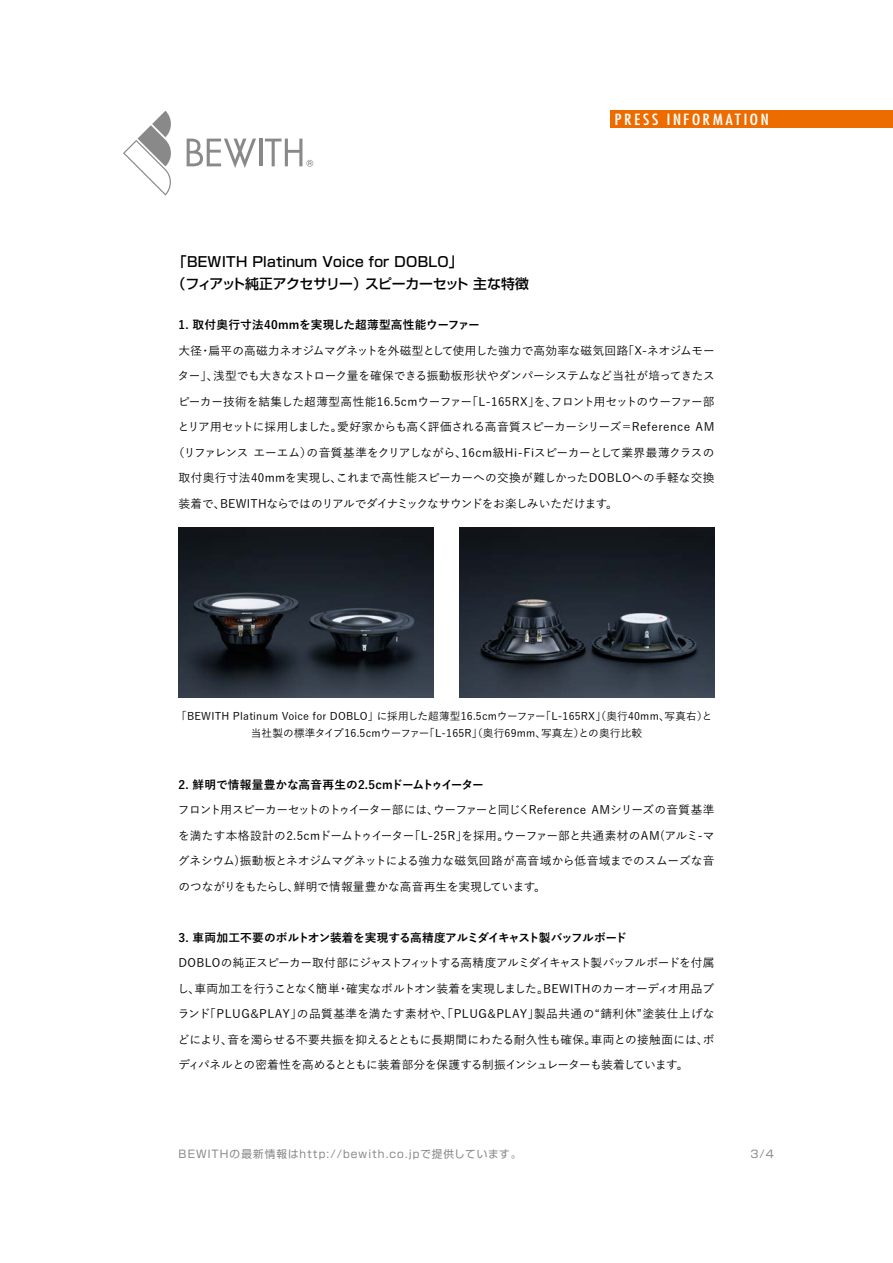
<style>
.page{position:relative;width:893px;height:1263px;background:#fff}
.page>*{position:absolute;margin:0;border:0;box-sizing:border-box;transform-origin:0 0}
.t1{font:14.85px "Kudos Cond SSK";letter-spacing:.15em;color:#fff;scale:1.2 1}
.t2{font:500 13.8px/21.3px "Shin Go Pro";letter-spacing:.02em;color:#000}
.t3{font:500 11.7px/25.5px "Yu Go";letter-spacing:-.015em;color:#000}
.t4{font:500 11.7px/25.5px "Yu Go";letter-spacing:.02em;color:#000}
.t5{font:500 11.7px/25.5px "Yu Go";letter-spacing:-.05em;color:#000}
.t6{font:500 11.7px/25.5px "Yu Go";letter-spacing:-.055em;color:#000}
.t7{font:500 11.7px "Yu Go";letter-spacing:.04em;color:#000}
.t8{font:700 11.7px "Yu Go";letter-spacing:-.035em;color:#000}
.t9{font:700 11.7px "Yu Go";letter-spacing:-.01em;color:#000}
.t10{font:700 11.7px "Yu Go";letter-spacing:.02em;color:#000}
.t11{font:500 11.7px "Yu Go";letter-spacing:.005em;color:#000}
.t12{font:500 11.7px "Yu Go";letter-spacing:-.075em;color:#000}
.t13{font:500 11.7px "Yu Go";letter-spacing:-.085em;color:#000}
.t14{font:500 11.7px "Yu Go";letter-spacing:.03em;color:#000}
.t15{font:500 10.65px "Yu Go";letter-spacing:.02em;color:#000}
.t16{font:10.65px "Shin Go Pro";letter-spacing:.1em;color:#898989}
.t17{font:500 10.65px "Yu Go";letter-spacing:-.005em;color:#000}
</style>
<div class="page">
<svg style="left:123px;top:111px;width:48px;height:85px"></svg>
<svg style="left:187px;top:139px;width:69px;height:29px"></svg>
<hr style="left:259px;top:139px;width:3px;height:27px;background:#898989">
<svg style="left:265px;top:139px;width:48px;height:28px"></svg>
<div style="left:610px;top:111px;width:283px;height:17px;background:#ed6c00"></div>
<img style="left:179px;top:527px;width:255px;height:170px">
<img style="left:459px;top:527px;width:255px;height:170px">
<p class="t2" style="left:172px;top:250px;width:359px">「BEWITH Platinum Voice for DOBLO「<br>（フィアット純正アクセサリー）スピーカーセット主な特徴</p>
<p class="t10" style="left:179px;top:318px;width:303px">1. 取付奥行寸法40mmを実現した超薄型高性能ウーファー</p>
<p class="t1" style="left:615px;top:110px;width:37px">PRESS</p>
<p class="t1" style="left:667px;top:110px;width:86px">INFORMATION</p>
<p class="t3" style="left:622px;top:336px;width:94px">「X-ネオジムモー</p>
<p class="t3" style="left:209px;top:336px;width:421px">扁平の高磁力ネオジムマグネットを外磁型として使用した強力で高効率な磁気回路</p>
<p class="t3" style="left:179px;top:336px;width:25px">大径</p>
<p class="t3" style="left:200px;top:336px;width:13px">・</p>
<p class="t3" style="left:213px;top:362px;width:503px">浅型でも大きなストローク量を確保できる振動板形状やダンパーシステムなど当社が培ってきたス</p>
<p class="t3" style="left:178px;top:362px;width:42px">ター」、</p>
<p class="t5" style="left:466px;top:387px;width:250px">「L-165RX を」 フロント用セットのウーファー部</p>
<p class="t3" style="left:545px;top:387px;width:13px">、</p>
<p class="t11" style="left:178px;top:391px;width:296px">ピーカー技術を結集した超薄型高性能16.5cmウーファー</p>
<p class="t3" style="left:337px;top:413px;width:355px">愛好家からも高く評価される高音質スピーカーシリーズ＝Reference</p>
<p class="t13" style="left:178px;top:416px;width:166px">とリア用セットに採用しました。</p>
<p class="t3" style="left:696px;top:413px;width:20px">AM</p>
<p class="t4" style="left:179px;top:438px;width:537px;text-indent:-6px">（リファレンスエーエム）<br>取付奥行寸法40mmを実現しこれまで高性能スピーカーへの交換が難しかったDOBLOへの手軽な交換</p>
<p class="t5" style="left:220px;top:464px;width:399px;text-indent:111px">、<br>BEWITHならではのリアルでダイナミックなサウンドをお楽しみいただけます。</p>
<p class="t3" style="left:306px;top:438px;width:162px">の音質基準をクリアしながら、</p>
<p class="t3" style="left:461px;top:438px;width:254px">16cm級Hi-Fiスピーカーとして業界最薄クラスの</p>
<p class="t3" style="left:179px;top:489px;width:49px">装着で、</p>
<p class="t15" style="left:540px;top:706px;width:131px">「L-165RX」（奥行40mm、</p>
<p class="t15" style="left:665px;top:706px;width:49px">写真右と）</p>
<p class="t15" style="left:176px;top:706px;width:204px">「BEWITH Platinum Voice for DOBLO」</p>
<p class="t17" style="left:377px;top:706px;width:171px">に採用した超薄型16.5cmウーファー</p>
<p class="t15" style="left:424px;top:723px;width:124px">「L-165R」（奥行69mm、</p>
<p class="t15" style="left:541px;top:723px;width:45px">写真左）</p>
<p class="t15" style="left:251px;top:723px;width:180px">当社製の標準タイプ16.5cmウーファー</p>
<p class="t15" style="left:578px;top:723px;width:65px">との奥行比較</p>
<p class="t9" style="left:179px;top:778px;width:307px">2. 鮮明で情報量豊かな高音再生の2.5cmドームトゥイーター</p>
<p class="t4" style="left:433px;top:795px;width:283px">ウーファーと同じくReference AMシリーズの音質基準</p>
<p class="t12" style="left:178px;top:799px;width:263px">フロント用スピーカーセットのトゥイーター部には、</p>
<p class="t3" style="left:503px;top:821px;width:213px">ウーファー部と共通素材のAM(アルミマ-</p>
<p class="t3" style="left:409px;top:821px;width:60px">「L-25R」</p>
<p class="t3" style="left:178px;top:821px;width:538px">を満たす本格設計の2.5cmドームトゥイーター<br>グネシウム)振動板とネオジムマグネットによる強力な磁気回路が高音域から低音域までのスムーズな音のつながりをもたらし鮮明で情報量豊かな高音再生を実現しています。</p>
<p class="t3" style="left:288px;top:872px;width:13px">、</p>
<p class="t8" style="left:179px;top:931px;width:450px">3. 車両加工不要のボルトオン装着を実現する高精度アルミダイキャスト製バッフルボード</p>
<p class="t3" style="left:179px;top:948px;width:537px;text-align:right">DOBLOの純正スピーカー取付部にジャストフィットする高精度アルミダイキャスト製バッフルボードを付属<br>BEWITHのカーオーディオ用品ブ</p>
<p class="t3" style="left:462px;top:821px;width:49px">を採用。</p>
<p class="t6" style="left:195px;top:974px;width:147px">車両加工を行うことなく簡単</p>
<p class="t3" style="left:346px;top:974px;width:204px">確実なボルトオン装着を実現しました。</p>
<p class="t3" style="left:177px;top:974px;width:24px">し、</p>
<p class="t3" style="left:337px;top:974px;width:13px">・</p>
<p class="t7" style="left:534px;top:1003px;width:182px">製品共通の“錆利休”塗装仕上げな</p>
<p class="t7" style="left:204px;top:1003px;width:99px">「PLUG&amp;PLAY」</p>
<p class="t7" style="left:297px;top:1003px;width:244px">の品質基準を満たす素材や、「PLUG&amp;PLAY」</p>
<p class="t3" style="left:178px;top:1000px;width:34px">ランド</p>
<p class="t14" style="left:591px;top:1028px;width:125px">車両との接触面にはボ、</p>
<p class="t3" style="left:228px;top:1025px;width:370px">音を濁らせる不要共振を抑えるとともに長期間にわたる耐久性も確保。</p>
<p class="t6" style="left:178px;top:1025px;width:512px">どにより、<br>ディパネルとの密着性を高めるとともに装着部分を保護する制振インシュレーターも装着しています。</p>
<p class="t16" style="left:179px;top:1145px;width:344px">BEWITHの最新情報はhttp://bewith.co.jpで提供しています。</p>
<p class="t16" style="left:750px;top:1145px;width:25px">3/4</p>
</div>
